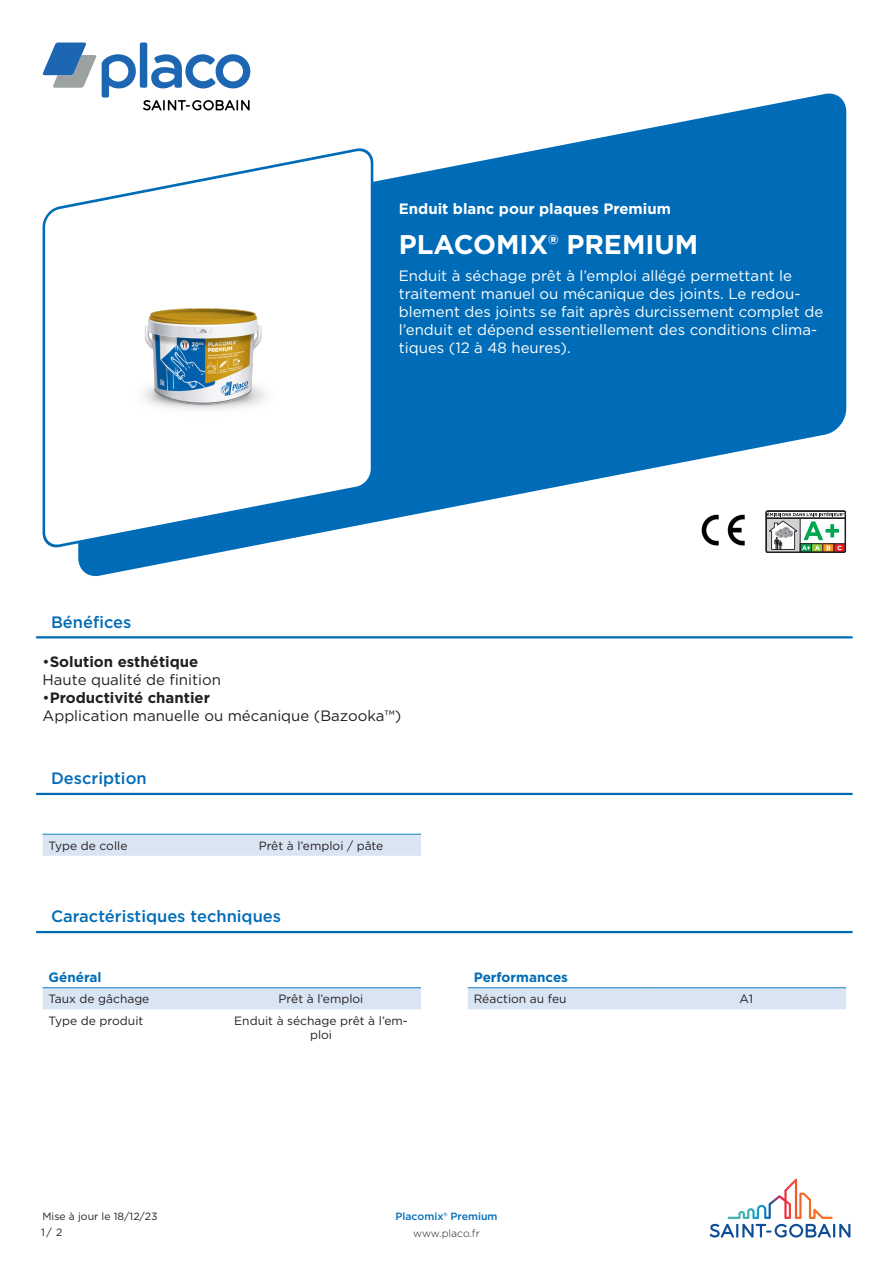
<style>
.page{position:relative;width:893px;height:1263px;background:#fff}
.page>*{position:absolute;margin:0;border:0;box-sizing:border-box;transform-origin:0 0}
.product_name{font:700 27px "Gotham";color:#fff}
.t1{font:500 16.5px "Gotham";color:#006cb7}
.product_description{font:15px/18px "Gotham";color:#fff}
.Benefices{font:15px/18px "Gotham";color:#231f20}
.GFR-Main_earning_tex{font:700 15px "Gotham";color:#fff}
.attribute_group{font:700 13.5px "Gotham";color:#006cb7}
.column_2{font:12px/14.4px "Gotham";color:#231f20;text-align:center}
.column_1{font:12px "Gotham";color:#231f20}
.t2{font:10.5px/16.6px "Gotham";color:#231f20}
.Product_Name_Master{font:500 10.5px "Gotham";color:#006cb7}
.t3{font:300 10.5px "Gotham";color:#231f20}
.s1{font-weight:700}
</style>
<div class="page">
<div style="left:140px;top:43px;width:7px;height:45px;background:#1d66b2;border-radius:2px"></div>
<svg style="left:42px;top:43px;width:94px;height:47px"></svg>
<svg style="left:151px;top:54px;width:99px;height:34px"></svg>
<svg style="left:710px;top:1179px;width:140px;height:58px"></svg>
<svg style="left:78px;top:90px;width:768px;height:486px;fill:#006cb7"></svg>
<svg style="left:42px;top:144px;width:333px;height:408px"></svg>
<img style="left:58px;top:223px;width:300px;height:250px">
<hr style="left:36px;top:636px;width:817px;height:2px;background:#006cb7">
<hr style="left:36px;top:793px;width:817px;height:2px;background:#006cb7">
<div style="left:43px;top:835px;width:378px;height:21px;background:#dae5f4"></div>
<hr style="left:43px;top:834px;width:178px;height:1px;background:#167ec2">
<hr style="left:221px;top:834px;width:200px;height:1px;background:#167ec2">
<hr style="left:36px;top:931px;width:817px;height:2px;background:#006cb7">
<div style="left:43px;top:988px;width:378px;height:21px;background:#dae5f4"></div>
<hr style="left:43px;top:987px;width:178px;height:1px;background:#167ec2">
<hr style="left:221px;top:987px;width:200px;height:1px;background:#167ec2">
<div style="left:468px;top:988px;width:378px;height:21px;background:#dae5f4"></div>
<hr style="left:468px;top:987px;width:178px;height:1px;background:#167ec2">
<hr style="left:646px;top:987px;width:200px;height:1px;background:#167ec2">
<img style="left:696px;top:510px;width:61px;height:43px">
<svg style="left:766px;top:511px;width:80px;height:42px"></svg>
<p class="GFR-Main_earning_tex" style="left:399px;top:198px;width:274px">Enduit blanc pour plaques Premium</p>
<p class="product_name" style="left:399px;top:227px;width:301px">PLACOMIX® PREMIUM</p>
<p class="product_description" style="left:399px;top:266px;width:426px">Enduit à séchage prêt à l’emploi allégé permettant le traitement manuel ou mécanique des joints. Le redou&shy;blement des joints se fait après durcissement complet de l’enduit et dépend essentiellement des conditions clima&shy;tiques (12 à 48 heures).</p>
<p class="t1" style="left:51px;top:611px;width:82px">Bénéfices</p>
<p class="Benefices" style="left:43px;top:652px;width:180px">•<span class="s1">Solution esthétique<br></span>Haute qualité de finition</p>
<p class="Benefices" style="left:43px;top:688px;width:360px">•<span class="s1">Productivité chantier<br></span>Application manuelle ou mécanique (Bazooka™)</p>
<p class="t1" style="left:51px;top:768px;width:97px">Description</p>
<p class="column_1" style="left:49px;top:838px;width:80px">Type de colle</p>
<p class="column_2" style="left:259px;top:838px;width:126px">Prêt à l’emploi / pâte</p>
<p class="t1" style="left:51px;top:906px;width:232px">Caractéristiques techniques</p>
<p class="attribute_group" style="left:49px;top:968px;width:54px">Général</p>
<p class="column_1" style="left:49px;top:991px;width:102px">Taux de gâchage</p>
<p class="column_2" style="left:279px;top:992px;width:86px">Prêt à l’emploi</p>
<p class="column_1" style="left:49px;top:1013px;width:96px">Type de produit</p>
<p class="column_2" style="left:234px;top:1013px;width:175px">Enduit à séchage prêt à l’em&shy;ploi</p>
<p class="attribute_group" style="left:474px;top:968px;width:96px">Performances</p>
<p class="column_1" style="left:474px;top:991px;width:94px">Réaction au feu</p>
<p class="column_2" style="left:739px;top:992px;width:15px">A1</p>
<p class="t2" style="left:41px;top:1207px;width:118px">Mise à jour le 18/12/23<br>1/ 2</p>
<p class="Product_Name_Master" style="left:395px;top:1209px;width:104px">Placomix® Premium</p>
<p class="t3" style="left:413px;top:1227px;width:68px">www.placo.fr</p>
</div>
